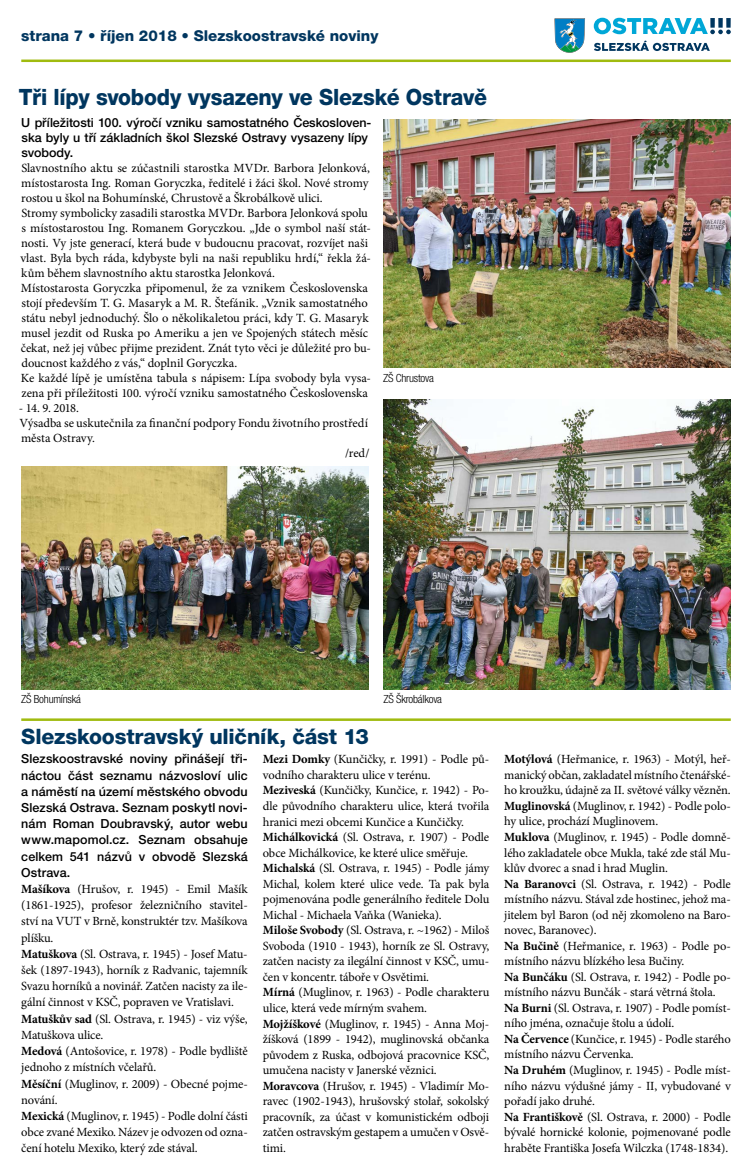
<style>
.page{position:relative;width:745px;height:1170px;background:#fff}
.page>*{position:absolute;margin:0;border:0;box-sizing:border-box;transform-origin:0 0}
.t1{font:800 22.5px "Helvetica Neue LT Pro";letter-spacing:-.01em;color:#00365f;scale:.94 1}
.t2{font:800 21.25px "Helvetica Neue LT Pro";letter-spacing:-.01em;color:#00365f}
.t3{font:800 15px "Helvetica Neue LT Pro";color:#00365f}
.t4{font:12.5px/15.5px "Minion Pro";letter-spacing:-.01em;color:#000}
.t5{font:500 12.5px/16.2px "Helvetica Neue LT Pro";color:#000}
.t6{font:300 condensed 11.25px "Helvetica Neue LT Pro";letter-spacing:-.02em;color:#000}
.s1{font-weight:700}
</style>
<div class="page">
<svg style="left:554px;top:18px;width:31px;height:35px"></svg>
<svg style="left:593px;top:18px;width:137px;height:16px"></svg>
<svg style="left:594px;top:40px;width:115px;height:11px"></svg>
<hr style="left:21px;top:60px;width:709px;height:2px;background:#a0bb0f">
<hr style="left:21px;top:718px;width:709px;height:2px;background:#a0bb0f">
<img style="left:383px;top:399px;width:347px;height:290px">
<img style="left:383px;top:120px;width:347px;height:248px">
<img style="left:21px;top:467px;width:347px;height:222px">
<p class="t3" style="left:21px;top:27px;width:358px">strana 7 • říjen 2018 • Slezskoostravské noviny</p>
<h1 class="t1" style="left:19px;top:83px;width:499px">Tři lípy svobody vysazeny ve Slezské Ostravě</h1>
<p class="t5" style="left:21px;top:115px;width:351px;line-height:15px">U příležitosti 100. výročí vzniku samostatného Českosloven&shy;ska byly u tří základních škol Slezské Ostravy vysazeny lípy svobody.</p>
<p class="t4" style="left:20px;top:160px;width:352px;line-height:15px">Slavnostního aktu se zúčastnili starostka MVDr. Barbora Jelonková, místostarosta Ing. Roman Goryczka, ředitelé i žáci škol. Nové stromy rostou u škol na Bohumínské, Chrustově a Škrobálkově ulici.<br>Stromy symbolicky zasadili starostka MVDr. Barbora Jelonková spolu s místostarostou Ing. Romanem Goryczkou. „Jde o symbol naší stát&shy;nosti. Vy jste generací, která bude v budoucnu pracovat, rozvíjet naši vlast. Byla bych ráda, kdybyste byli na naši republiku hrdí,“ řekla žá&shy;kům během slavnostního aktu starostka Jelonková.<br>Místostarosta Goryczka připomenul, že za vznikem Československa stojí především T. G. Masaryk a M. R. Štefánik. „Vznik samostatného státu nebyl jednoduchý. Šlo o několikaletou práci, kdy T. G. Masaryk musel jezdit od Ruska po Ameriku a jen ve Spojených státech měsíc čekat, než jej vůbec přijme prezident. Znát tyto věci je důležité pro bu&shy;doucnost každého z vás,“ doplnil Goryczka.<br>Ke každé lípě je umístěna tabula s nápisem: Lípa svobody byla vysa&shy;zena při příležitosti 100. výročí vzniku samostatného Československa</p>
<p class="t4" style="left:19px;top:400px;width:62px">- 14. 9. 2018.</p>
<p class="t4" style="left:19px;top:415px;width:350px">Výsadba se uskutečnila za finanční podpory Fondu životního prostředí</p>
<p class="t4" style="left:21px;top:430px;width:75px">města Ostravy.</p>
<p class="t4" style="left:345px;top:445px;width:26px">/red/</p>
<p class="t6" style="left:383px;top:371px;width:52px">ZŠ Chrustova</p>
<p class="t6" style="left:21px;top:693px;width:61px">ZŠ Bohumínská</p>
<p class="t6" style="left:383px;top:693px;width:60px">ZŠ Škrobálkova</p>
<h2 class="t2" style="left:21px;top:724px;width:349px">Slezskoostravský uličník, část 13</h2>
<p class="t5" style="left:21px;top:750px;width:228px;text-align:justify">Slezskoostravské noviny přinášejí tři&shy;náctou část seznamu názvosloví ulic a náměstí na území městského obvodu Slezská Ostrava. Seznam poskytl novi&shy;nám Roman Doubravský, autor webu www.mapomol.cz. Seznam obsahuje celkem 541 názvů v obvodě Slezská Ostrava.</p>
<p class="t4" style="left:21px;top:880px;width:228px;line-height:16.2px"><span class="s1">Mašíkova</span> (Hrušov, r. 1945) - Emil Mašík (1861-1925), profesor železničního stavitel&shy;ství na VUT v Brně, konstruktér tzv. Mašíkova plíšku.<br><span class="s1">Matuškova</span> (Sl. Ostrava, r. 1945) - Josef Matu&shy;šek (1897-1943), horník z Radvanic, tajemník Svazu horníků a novinář. Zatčen nacisty za ile&shy;gální činnost v KSČ, popraven ve Vratislavi.<br><span class="s1">Matuškův sad</span> (Sl. Ostrava, r. 1945) - viz výše, Matuškova ulice.<br><span class="s1">Medová</span> (Antošovice, r. 1978) - Podle bydliště jednoho z místních včelařů.<br><span class="s1">Měsíční</span> (Muglinov, r. 2009) - Obecné pojme&shy;nování.<br><span class="s1">Mexická</span> (Muglinov, r. 1945) - Podle dolní části obce zvané Mexiko. Název je odvozen od ozna&shy;čení hotelu Mexiko, který zde stával.</p>
<p class="t4" style="left:262px;top:751px;width:228px"><span class="s1">Mezi Domky</span> (Kunčičky, r. 1991) - Podle pů&shy;vodního charakteru ulice v terénu.<br><span class="s1">Meziveská</span> (Kunčičky, Kunčice, r. 1942) - Po&shy;dle původního charakteru ulice, která tvořila hranici mezi obcemi Kunčice a Kunčičky.<br><span class="s1">Michálkovická</span> (Sl. Ostrava, r. 1907) - Podle obce Michálkovice, ke které ulice směřuje.<br><span class="s1">Michalská</span> (Sl. Ostrava, r. 1945) - Podle jámy Michal, kolem které ulice vede. Ta pak byla pojmenována podle generálního ředitele Dolu Michal - Michaela Vaňka (Wanieka).<br><span class="s1">Miloše Svobody</span> (Sl. Ostrava, r. ~1962) - Miloš Svoboda (1910 - 1943), horník ze Sl. Ostravy, zatčen nacisty za ilegální činnost v KSČ, umu&shy;čen v koncentr. táboře v Osvětimi.<br><span class="s1">Mírná</span> (Muglinov, r. 1963) - Podle charakteru ulice, která vede mírným svahem.<br><span class="s1">Mojžíškové</span> (Muglinov, r. 1945) - Anna Moj&shy;žíšková (1899 - 1942), muglinovská občanka původem z Ruska, odbojová pracovnice KSČ, umučena nacisty v Janerské věznici.<br><span class="s1">Moravcova</span> (Hrušov, r. 1945) - Vladimír Mo&shy;ravec (1902-1943), hrušovský stolař, sokolský pracovník, za účast v komunistickém odboji zatčen ostravským gestapem a umučen v Osvě&shy;timi.</p>
<p class="t4" style="left:504px;top:751px;width:228px"><span class="s1">Motýlová</span> (Heřmanice, r. 1963) - Motýl, heř&shy;manický občan, zakladatel místního čtenářské&shy;ho kroužku, údajně za II. světové války vězněn.<br><span class="s1">Muglinovská</span> (Muglinov, r. 1942) - Podle polo&shy;hy ulice, prochází Muglinovem.<br><span class="s1">Muklova</span> (Muglinov, r. 1945) - Podle domně&shy;lého zakladatele obce Mukla, také zde stál Mu&shy;klův dvorec a snad i hrad Muglin.<br><span class="s1">Na Baranovci</span> (Sl. Ostrava, r. 1942) - Podle místního názvu. Stával zde hostinec, jehož ma&shy;jitelem byl Baron (od něj zkomoleno na Baro&shy;novec, Baranovec).<br><span class="s1">Na Bučině</span> (Heřmanice, r. 1963) - Podle po&shy;místního názvu blízkého lesa Bučiny.<br><span class="s1">Na Bunčáku</span> (Sl. Ostrava, r. 1942) - Podle po&shy;místního názvu Bunčák - stará větrná štola.<br><span class="s1">Na Burni</span> (Sl. Ostrava, r. 1907) - Podle pomíst&shy;ního jména, označuje štolu a údolí.<br><span class="s1">Na Července</span> (Kunčice, r. 1945) - Podle starého místního názvu Červenka.<br><span class="s1">Na Druhém</span> (Muglinov, r. 1945) - Podle míst&shy;ního názvu výdušné jámy - II, vybudované v pořadí jako druhé.<br><span class="s1">Na Františkově</span> (Sl. Ostrava, r. 2000) - Podle bývalé hornické kolonie, pojmenované podle hraběte Františka Josefa Wilczka (1748-1834).</p>
</div>
